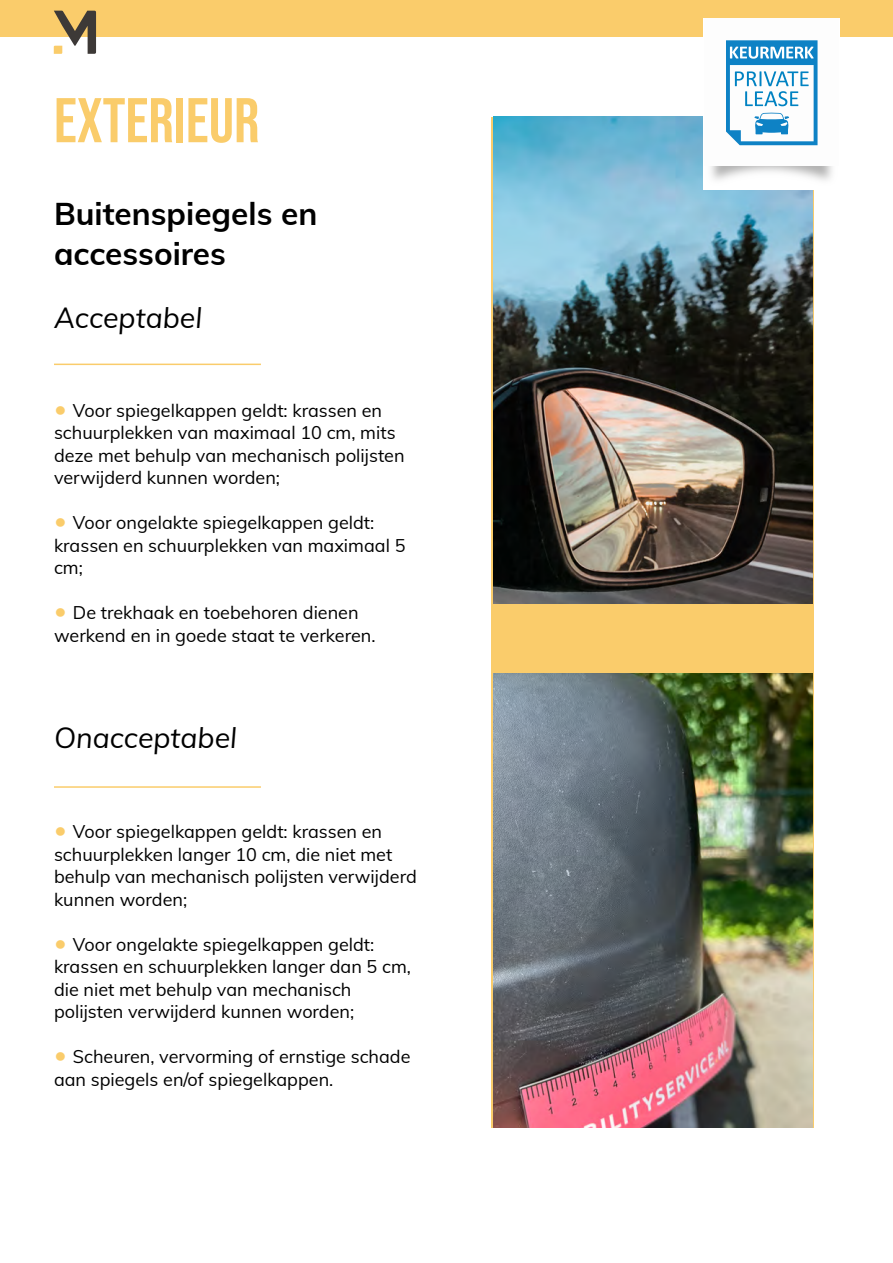
<style>
.page{position:relative;width:893px;height:1263px;background:#fff}
.page>*{position:absolute;margin:0;border:0;box-sizing:border-box;transform-origin:0 0}
.t1{font:63px "Bebas Neue";color:#facc6b}
.t2{font:700 31.5px/40.5px "Muli";color:#000}
.t3{font:italic 28.5px "Muli";color:#000}
.t4{font:18px/22.5px "Muli";color:#000}
.s1{font-size:24px;color:#facc6b}
</style>
<div class="page">
<div style="left:492px;top:117px;width:322px;height:1010px;background:#facc6b"></div>
<div style="left:0;top:0;width:893px;height:36px;background:#facc6b"></div>
<img style="left:493px;top:673px;width:319px;height:454px">
<img style="left:493px;top:117px;width:319px;height:487px">
<svg style="left:54px;top:11px;width:42px;height:43px"></svg>
<hr style="left:54px;top:364px;width:207px;height:1px;background:#facc6b">
<hr style="left:54px;top:786px;width:207px;height:2px;background:#facc6b">
<img style="left:704px;top:18px;width:136px;height:171px">
<div style="left:704px;top:18px;width:135px;height:147px;background:#fdfdfd"></div>
<svg style="left:726px;top:40px;width:92px;height:106px"></svg>
<h1 class="t1" style="left:54px;top:85px;width:207px">EXTERIEUR</h1>
<h2 class="t2" style="left:54px;top:192px;width:265px">Buitenspiegels en accessoires</h2>
<h3 class="t3" style="left:54px;top:297px;width:150px">Acceptabel</h3>
<p class="t4" style="left:54px;top:398px;width:352px"><span class="s1">•</span> Voor spiegelkappen geldt: krassen en schuurplekken van maximaal 10 cm, mits deze met behulp van mechanisch polijsten verwijderd kunnen worden;</p>
<p class="t4" style="left:54px;top:511px;width:353px"><span class="s1">•</span> Voor ongelakte spiegelkappen geldt: krassen en schuurplekken van maximaal 5 cm;</p>
<p class="t4" style="left:54px;top:601px;width:323px"><span class="s1">•</span> De trekhaak en toebehoren dienen werkend en in goede staat te verkeren.</p>
<h3 class="t3" style="left:54px;top:717px;width:185px">Onacceptabel</h3>
<p class="t4" style="left:54px;top:820px;width:364px"><span class="s1">•</span> Voor spiegelkappen geldt: krassen en schuurplekken langer 10 cm, die niet met behulp van mechanisch polijsten verwijderd kunnen worden;</p>
<p class="t4" style="left:54px;top:932px;width:358px"><span class="s1">•</span> Voor ongelakte spiegelkappen geldt: krassen en schuurplekken langer dan 5 cm, die niet met behulp van mechanisch polijsten verwijderd kunnen worden;</p>
<p class="t4" style="left:54px;top:1045px;width:358px"><span class="s1">•</span> Scheuren, vervorming of ernstige schade aan spiegels en/of spiegelkappen.</p>
</div>
